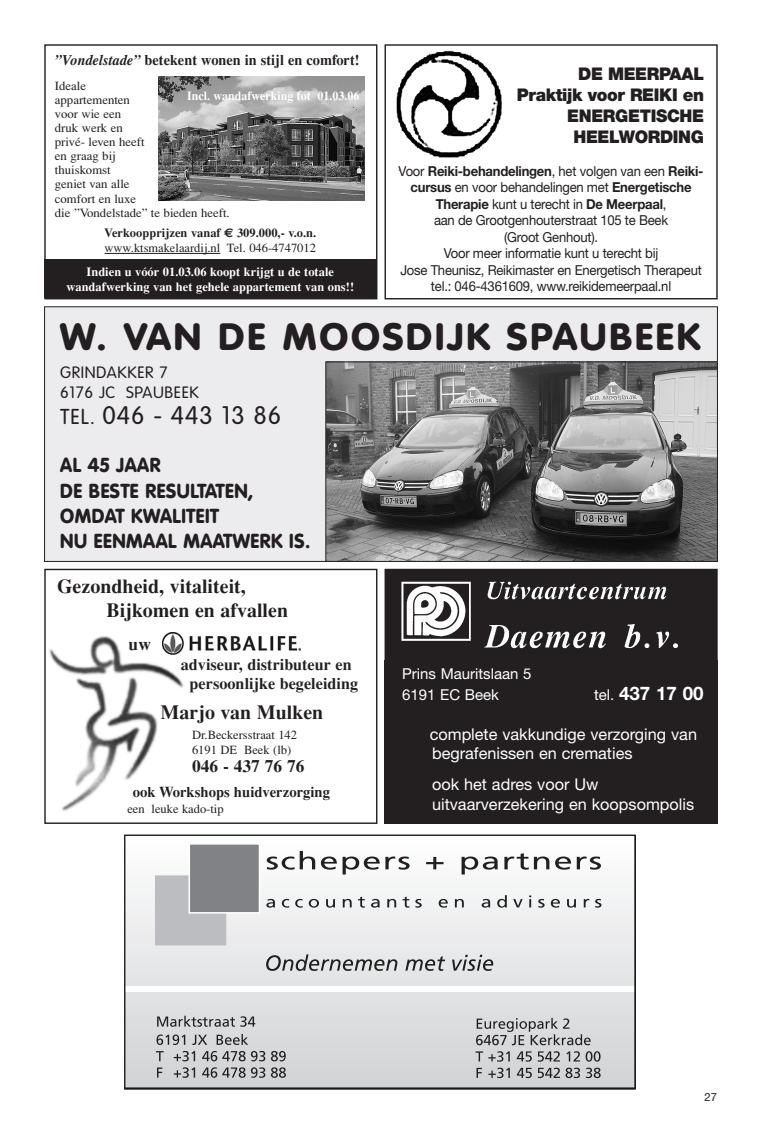
<style>
.page{position:relative;width:762px;height:1134px;background:#fff}
.page>*{position:absolute;margin:0;border:0;box-sizing:border-box;transform-origin:0 0}
.t1{font:900 37.5px "VAG Rounded";letter-spacing:.07em;color:#231f20;scale:1.04 1}
.t2{font:300 25px "VAG Rounded";letter-spacing:.035em;color:#231f20}
.t3{font:900 20px/25.1px "VAG Rounded";letter-spacing:.025em;color:#231f20;scale:.95 1}
.t4{font:700 20px/24px "Times";color:#231f20}
.t5{font:700 18.75px "Helvetica Neue";color:#fff}
.t6{font:900 17.5px/21px "Helvetica Neue";letter-spacing:-.02em;color:#231f20;text-align:right}
.t7{font:700 17.5px "Times";color:#231f20}
.t8{font:16.25px/19.5px "Helvetica Neue";color:#fff}
.t9{font:700 16.25px/19.5px "Times";color:#231f20;text-align:center}
.t10{font:300 16.25px/19.5px "VAG Rounded";letter-spacing:.035em;color:#231f20}
.t11{font:700 15px "Times";color:#231f20;scale:.96 1}
.t12{font:15px/20.6px "Helvetica Neue";color:#fff}
.t13{font:700 15px "Times";color:#231f20}
.t14{font:13.75px/16.5px "Helvetica Neue";letter-spacing:-.015em;color:#231f20;text-align:center;scale:.95 1}
.t15{font:12.5px/14.1px "Times";color:#231f20}
.t16{font:700 12.5px/15px "Times";color:#fff;text-align:center}
.t17{font:700 12.5px "Times";color:#fff;scale:.96 1}
.t18{font:11.25px "Helvetica Neue";color:#231f20}
.s1{font-style:italic}
.s2{font-weight:700}
.s3{font-family:"Euro Sans";font-weight:700}
.s4{font-size:21.25px}
.s5{font-weight:400;font-size:15px}
</style>
<div class="page">
<img style="left:396px;top:50px;width:106px;height:120px">
<div style="left:384px;top:44px;width:334px;height:255px;border:1px solid #231f20"></div>
<img style="left:46px;top:76px;width:329px;height:184px">
<div style="left:44px;top:44px;width:333px;height:255px;border:1px solid #231f20"></div>
<div style="left:45px;top:307px;width:672px;height:254px;background:#ececee"></div>
<img style="left:327px;top:364px;width:389px;height:196px">
<div style="left:325px;top:362px;width:393px;height:200px;border:1px solid #231f20"></div>
<img style="left:49px;top:636px;width:135px;height:175px">
<div style="left:44px;top:569px;width:333px;height:255px;border:1px solid #231f20"></div>
<img style="left:162px;top:632px;width:139px;height:23px">
<img style="left:386px;top:571px;width:330px;height:89px">
<div style="left:384px;top:569px;width:334px;height:93px;border:1px solid #231f20"></div>
<div style="left:384px;top:661px;width:334px;height:163px;background:#231f20"></div>
<svg style="left:126px;top:850px;width:508px;height:238px"></svg>
<svg style="left:174px;top:1067px;width:21px;height:11px"></svg>
<svg style="left:202px;top:1067px;width:63px;height:11px"></svg>
<svg style="left:271px;top:1067px;width:15px;height:11px"></svg>
<svg style="left:174px;top:1051px;width:21px;height:10px"></svg>
<svg style="left:202px;top:1051px;width:63px;height:10px"></svg>
<svg style="left:271px;top:1051px;width:15px;height:10px"></svg>
<svg style="left:157px;top:1034px;width:28px;height:11px"></svg>
<svg style="left:192px;top:1035px;width:15px;height:10px"></svg>
<svg style="left:217px;top:1034px;width:31px;height:11px"></svg>
<svg style="left:157px;top:1016px;width:98px;height:11px"></svg>
<svg style="left:156px;top:1051px;width:8px;height:10px"></svg>
<svg style="left:157px;top:1067px;width:5px;height:11px"></svg>
<svg style="left:476px;top:1068px;width:6px;height:10px"></svg>
<svg style="left:488px;top:1068px;width:22px;height:10px"></svg>
<svg style="left:517px;top:1068px;width:15px;height:10px"></svg>
<svg style="left:538px;top:1068px;width:42px;height:10px"></svg>
<svg style="left:586px;top:1068px;width:15px;height:10px"></svg>
<svg style="left:475px;top:1051px;width:35px;height:11px"></svg>
<svg style="left:517px;top:1051px;width:15px;height:11px"></svg>
<svg style="left:538px;top:1051px;width:22px;height:11px"></svg>
<svg style="left:566px;top:1051px;width:34px;height:11px"></svg>
<svg style="left:476px;top:1018px;width:115px;height:27px;background:#b3b3b5"></svg>
<div style="left:155px;top:875px;width:71px;height:70px;background:#bcbdc0"></div>
<svg style="left:267px;top:851px;width:48px;height:19px"></svg>
<svg style="left:321px;top:856px;width:89px;height:18px"></svg>
<svg style="left:426px;top:857px;width:17px;height:12px"></svg>
<svg style="left:461px;top:856px;width:37px;height:18px"></svg>
<svg style="left:504px;top:853px;width:45px;height:17px"></svg>
<svg style="left:555px;top:856px;width:16px;height:14px"></svg>
<svg style="left:577px;top:856px;width:24px;height:14px"></svg>
<svg style="left:266px;top:899px;width:9px;height:9px"></svg>
<svg style="left:282px;top:899px;width:7px;height:9px"></svg>
<svg style="left:295px;top:899px;width:8px;height:9px"></svg>
<svg style="left:309px;top:899px;width:10px;height:9px"></svg>
<svg style="left:326px;top:899px;width:9px;height:9px"></svg>
<svg style="left:343px;top:899px;width:9px;height:8px"></svg>
<svg style="left:358px;top:897px;width:7px;height:11px"></svg>
<svg style="left:371px;top:899px;width:9px;height:9px"></svg>
<svg style="left:387px;top:899px;width:9px;height:8px"></svg>
<svg style="left:402px;top:897px;width:7px;height:11px"></svg>
<svg style="left:415px;top:899px;width:7px;height:9px"></svg>
<svg style="left:439px;top:899px;width:9px;height:9px"></svg>
<svg style="left:455px;top:899px;width:9px;height:8px"></svg>
<svg style="left:482px;top:899px;width:8px;height:9px"></svg>
<svg style="left:497px;top:895px;width:10px;height:13px"></svg>
<svg style="left:513px;top:899px;width:10px;height:8px"></svg>
<svg style="left:529px;top:895px;width:2px;height:12px"></svg>
<svg style="left:538px;top:899px;width:6px;height:9px"></svg>
<svg style="left:551px;top:899px;width:9px;height:9px"></svg>
<svg style="left:567px;top:899px;width:9px;height:9px"></svg>
<svg style="left:584px;top:899px;width:5px;height:8px"></svg>
<svg style="left:595px;top:899px;width:6px;height:9px"></svg>
<div style="left:188px;top:843px;width:72px;height:71px;background:#808285;border:2px solid #fff"></div>
<svg style="left:266px;top:954px;width:131px;height:17px;background:#b0b0b1"></svg>
<svg style="left:405px;top:956px;width:40px;height:15px"></svg>
<svg style="left:452px;top:955px;width:41px;height:16px"></svg>
<div style="left:124px;top:834px;width:512px;height:256px;border:1px solid #231f20"></div>
<div style="left:44px;top:260px;width:333px;height:38px;background:#231f20"></div>
<hr style="left:105px;top:253px;width:115px;height:1px;background:#231f20">
<img style="left:159px;top:77px;width:206px;height:124px">
<p class="t11" style="left:55px;top:55px;width:319px"><span class="s1">”Vondelstade”</span> betekent wonen in stijl en comfort!</p>
<p class="t15" style="left:55px;top:79px;width:176px">Ideale<br>appartementen<br>voor wie een<br>druk werk en<br>privé- leven heeft<br>en graag bij<br>thuiskomst<br>geniet van alle<br>comfort en luxe<br>die ”Vondelstade” te bieden heeft.</p>
<p class="t15" style="left:104px;top:226px;width:213px;line-height:15.1px"><span class="s2">Verkoopprijzen vanaf</span> <span class="s3">€</span> <span class="s2">309.000,- v.o.n. </span>www.ktsmakelaardij.nl Tel. 046-4747012</p>
<p class="t16" style="left:66px;top:265px;width:289px">Indien u vóór 01.03.06 koopt krijgt u de totale wandafwerking van het gehele appartement van ons!!</p>
<p class="t17" style="left:187px;top:91px;width:181px">Incl. wandafwerking tot 01.03.06</p>
<p class="t6" style="left:517px;top:64px;width:189px">DE MEERPAAL<br>Praktijk voor REIKI en<br>ENERGETISCHE<br>HEELWORDING</p>
<p class="t14" style="left:399px;top:164px;width:322px">Voor <span class="s2">Reiki-behandelingen</span>, het volgen van een <span class="s2">Reiki&shy;cursus</span> en voor behandelingen met <span class="s2">Energetische Therapie</span> kunt u terecht in <span class="s2">De Meerpaal</span>,<br>aan de Grootgenhouterstraat 105 te Beek<br>(Groot Genhout).<br>Voor meer informatie kunt u terecht bij<br>Jose Theunisz, Reikimaster en Energetisch Therapeut tel.: 046-4361609, www.reikidemeerpaal.nl</p>
<h1 class="t1" style="left:60px;top:321px;width:616px">W. VAN DE MOOSDIJK SPAUBEEK</h1>
<p class="t10" style="left:60px;top:364px;width:140px">GRINDAKKER 7<br>6176 JC SPAUBEEK</p>
<h2 class="t2" style="left:60px;top:405px;width:223px"><span class="s4">TEL.</span> 046 - 443 13 86</h2>
<h3 class="t3" style="left:60px;top:454px;width:265px">AL 45 JAAR<br>DE BESTE RESULTATEN,<br>OMDAT KWALITEIT<br>NU EENMAAL MAATWERK IS.</h3>
<h3 class="t4" style="left:107px;top:576px;width:183px;text-indent:-49px">Gezondheid, vitaliteit,<br>Bijkomen en afvallen</h3>
<p class="t7" style="left:129px;top:638px;width:24px">uw</p>
<p class="t9" style="left:181px;top:656px;width:179px">adviseur, distributeur en persoonlijke begeleiding</p>
<h3 class="t4" style="left:161px;top:702px;width:164px">Marjo van Mulken</h3>
<p class="t15" style="left:192px;top:728px;width:107px;line-height:15px">Dr.Beckersstraat 142<br>6191 DE Beek (lb)</p>
<p class="t7" style="left:192px;top:760px;width:114px">046 - 437 76 76</p>
<p class="t13" style="left:133px;top:786px;width:199px">ook Workshops huidverzorging</p>
<p class="t15" style="left:127px;top:803px;width:98px">een leuke kado-tip</p>
<p class="t12" style="left:402px;top:665px;width:131px">Prins Mauritslaan 5<br>6191 EC Beek</p>
<h3 class="t5" style="left:594px;top:687px;width:111px"><span class="s5">tel.</span> 437 17 00</h3>
<p class="t8" style="left:430px;top:726px;width:269px">complete vakkundige verzorging van begrafenissen en crematies</p>
<p class="t8" style="left:432px;top:776px;width:264px">ook het adres voor Uw uitvaarverzekering en koopsompolis</p>
<p class="t18" style="left:704px;top:1093px;width:14px">27</p>
</div>
